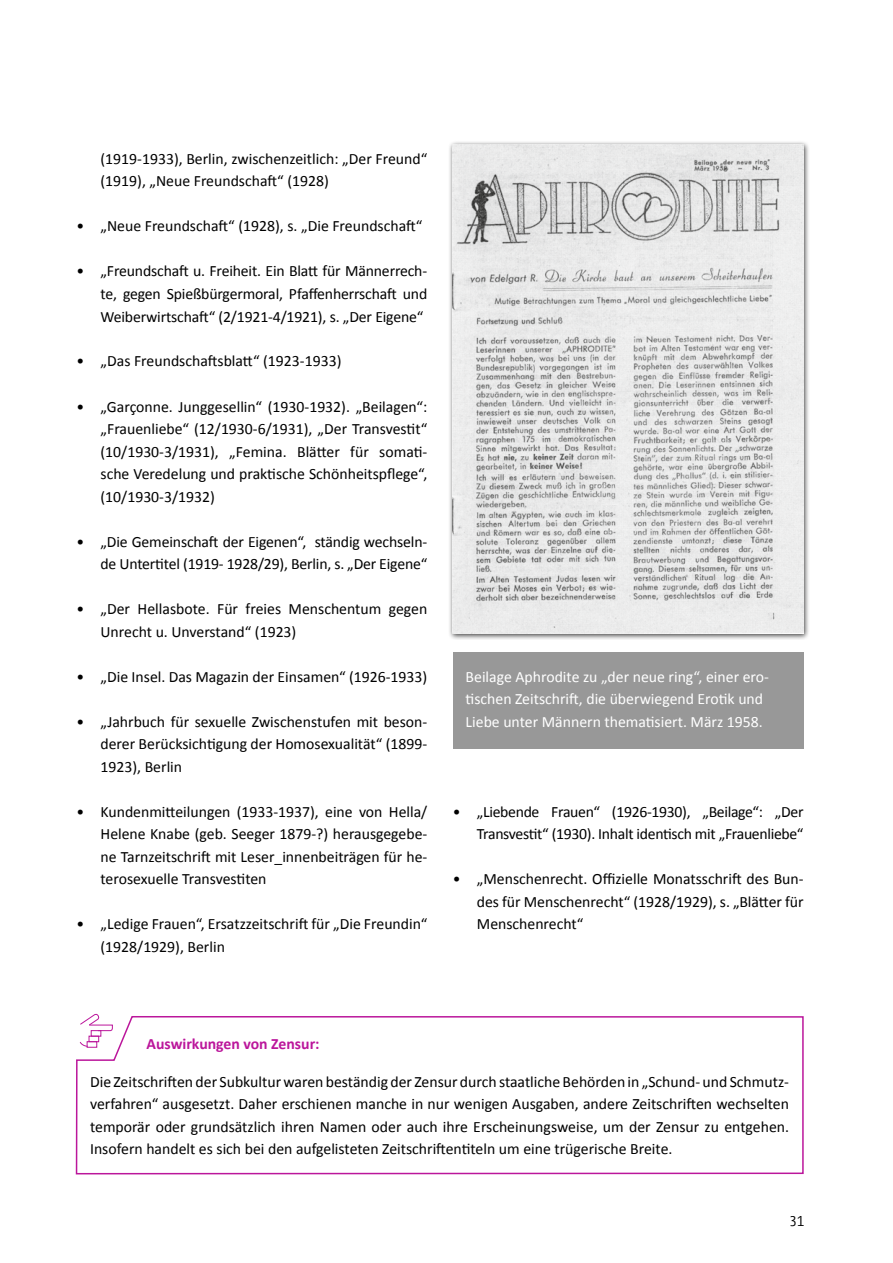
<style>
.page{position:relative;width:893px;height:1263px;background:#fff}
.page>*{position:absolute;margin:0;border:0;box-sizing:border-box;transform-origin:0 0}
.t1{font:15.75px/22.5px "Calibri";color:#000}
.t2{font:15.75px/22.5px "Calibri";color:#fff}
.t3{font:15.75px/22.5px "Calibri";letter-spacing:-.02em;color:#000;text-align:right}
.t4{font:700 15.75px "Calibri";color:#bb169b}
.t5{font:14.25px "BMF Change";color:#000}
</style>
<div class="page">
<div style="left:448px;top:140px;width:361px;height:500px;background:#000;opacity:.75"></div>
<img style="left:453px;top:145px;width:351px;height:489px">
<div style="left:453px;top:652px;width:351px;height:97px;background:#989898"></div>
<svg style="left:75px;top:1016px;width:729px;height:159px"></svg>
<svg style="left:80px;top:1013px;width:33px;height:34px"></svg>
<p class="t1" style="left:101px;top:148px;width:328px">(1919-1933), Berlin, zwischenzeitlich: „Der Freund“ (1919), „Neue Freundschaft“ (1928)</p>
<p class="t1" style="left:77px;top:215px;width:347px">• „Neue Freundschaft“ (1928), s. „Die Freundschaft“</p>
<p class="t1" style="left:101px;top:260px;width:328px;text-align:justify;text-indent:-24px">• „Freundschaft u. Freiheit. Ein Blatt für Männerrech&shy;te, gegen Spießbürgermoral, Pfaffenherrschaft und Weiberwirtschaft“ (</p>
<p class="t1" style="left:318px;top:305px;width:107px">), s. „Der Eigene“</p>
<p class="t1" style="left:77px;top:350px;width:266px">• „Das Freundschaftsblatt“ (1923-1933)</p>
<p class="t1" style="left:77px;top:395px;width:198px">• „Garçonne. Junggesellin“ (</p>
<p class="t1" style="left:101px;top:395px;width:328px;text-align:justify;text-indent:241px">). „Beilagen“: „Frauenliebe“ (12/1930-6/1931), „Der Transvestit“ (10/1930-3/1931), „Femina. Blätter für somati&shy;sche Veredelung und praktische Schönheitspflege“, (10/1930-3/1932)</p>
<p class="t1" style="left:101px;top:530px;width:328px;text-indent:-24px">• „Die Gemeinschaft der Eigenen“, ständig wechseln&shy;de Untertitel (</p>
<p class="t1" style="left:280px;top:553px;width:149px">), Berlin, s. „Der Eigene“</p>
<p class="t1" style="left:101px;top:598px;width:328px;text-indent:-24px">• „Der Hellasbote. Für freies Menschentum gegen<br>Unrecht u. Unverstand“ (</p>
<p class="t1" style="left:292px;top:620px;width:6px">)</p>
<p class="t1" style="left:77px;top:665px;width:352px">• „Die Insel. Das Magazin der Einsamen“ (1926-1933)</p>
<p class="t1" style="left:77px;top:710px;width:352px">• „Jahrbuch für sexuelle Zwischenstufen mit beson-</p>
<p class="t1" style="left:101px;top:733px;width:292px">derer Berücksichtigung der Homosexualität“ (</p>
<p class="t1" style="left:132px;top:755px;width:51px">), Berlin</p>
<p class="t1" style="left:77px;top:800px;width:166px">• Kundenmitteilungen (</p>
<p class="t1" style="left:101px;top:800px;width:328px;text-align:justify;text-indent:210px">), eine von Hella/ Helene Knabe (geb. Seeger 1879-?) herausgegebe&shy;ne Tarnzeitschrift mit Leser_innenbeiträgen für he&shy;terosexuelle Transvestiten</p>
<p class="t1" style="left:101px;top:913px;width:328px;text-indent:-24px">• „Ledige Frauen“, Ersatzzeitschrift für „Die Freundin“ (</p>
<p class="t1" style="left:175px;top:935px;width:51px">), Berlin</p>
<p class="t2" style="left:466px;top:665px;width:305px">Beilage Aphrodite zu „der neue ring“, einer ero&shy;tischen Zeitschrift, die überwiegend Erotik und<br>Liebe unter Männern thematisiert. März 1958.</p>
<p class="t3" style="left:453px;top:800px;width:165px">• „Liebende Frauen“ (</p>
<p class="t3" style="left:477px;top:800px;width:328px">), „Beilage“: „Der<br>Transvestit“ (1930). Inhalt identisch mit „Frauenliebe“</p>
<p class="t1" style="left:477px;top:868px;width:328px;text-indent:-24px">• „Menschenrecht. Offizielle Monatsschrift des Bun&shy;des für Menschenrecht“ (</p>
<p class="t1" style="left:708px;top:890px;width:97px">), s. „Blätter für</p>
<p class="t1" style="left:477px;top:913px;width:108px">Menschenrecht“</p>
<p class="t4" style="left:147px;top:1034px;width:175px">Auswirkungen von Zensur:</p>
<p class="t1" style="left:90px;top:1070px;width:700px;text-align:justify">Die Zeitschriften der Subkultur waren beständig der Zensur durch staatliche Behörden in „Schund- und Schmutz&shy;verfahren“ ausgesetzt. Daher erschienen manche in nur wenigen Ausgaben, andere Zeitschriften wechselten temporär oder grundsätzlich ihren Namen oder auch ihre Erscheinungsweise, um der Zensur zu entgehen.<br>Insofern handelt es sich bei den aufgelisteten Zeitschriftentiteln um eine trügerische Breite.</p>
<p class="t5" style="left:789px;top:1211px;width:16px">31</p>
</div>
